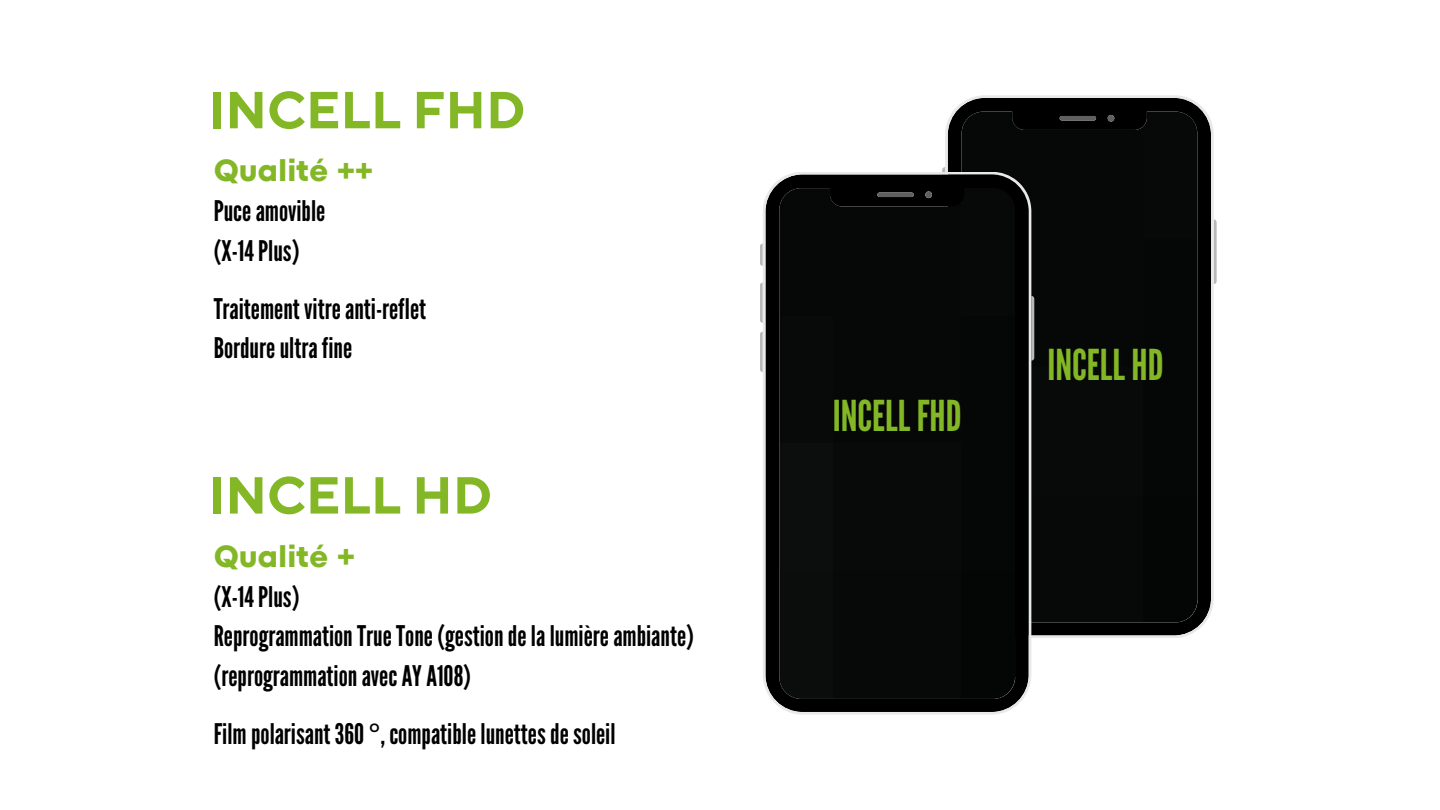
<style>
.page{position:relative;width:1440px;height:810px;background:#fff}
.page>*{position:absolute;margin:0;border:0;box-sizing:border-box;transform-origin:0 0}
.t1{font:700 52px "TT Norms Pro";color:#83b726}
.t2{font:42.5px "League Gothic";color:#83b726}
.t3{font:700 30.4px "TT Fors";color:#83b726}
.t4{font:28.4px "League Gothic";color:#000}
.s1{font-family:"Noto Sans"}
</style>
<div class="page">
<svg style="left:942px;top:167px;width:3px;height:5px"></svg>
<svg style="left:1214px;top:219px;width:3px;height:65px"></svg>
<div style="left:945px;top:95px;width:269px;height:543px;background:#060807"></div>
<svg style="left:760px;top:244px;width:3px;height:22px"></svg>
<svg style="left:760px;top:283px;width:3px;height:40px"></svg>
<svg style="left:760px;top:332px;width:3px;height:40px"></svg>
<svg style="left:1031px;top:296px;width:3px;height:65px"></svg>
<div style="left:763px;top:172px;width:268px;height:543px;background:#060807"></div>
<p class="t1" style="left:208px;top:79px;width:319px">INCELL FHD</p>
<p class="t3" style="left:214px;top:149px;width:161px">Qualité ++</p>
<p class="t4" style="left:214px;top:195px;width:113px">Puceamovible</p>
<p class="t4" style="left:214px;top:234px;width:87px">(X-14Plus)</p>
<p class="t4" style="left:214px;top:292px;width:214px">Traitement vitreanti-reflet</p>
<p class="t4" style="left:214px;top:332px;width:140px">Bordureultrafine</p>
<p class="t1" style="left:208px;top:464px;width:286px">INCELL HD</p>
<p class="t3" style="left:214px;top:535px;width:143px">Qualité +</p>
<p class="t4" style="left:214px;top:580px;width:87px">(X-14Plus)</p>
<p class="t4" style="left:214px;top:620px;width:482px">ReprogrammationTrueTone(gestiondelalumièreambiante)</p>
<p class="t4" style="left:214px;top:660px;width:259px">(reprogrammationavecAYA108)</p>
<p class="t4" style="left:214px;top:717px;width:403px">Film polarisant360 <span class="s1">°</span>,compatiblelunettesdesoleil</p>
<p class="t2" style="left:833px;top:391px;width:130px">INCELL FHD</p>
<p class="t2" style="left:1047px;top:340px;width:118px">INCELLHD</p>
</div>
